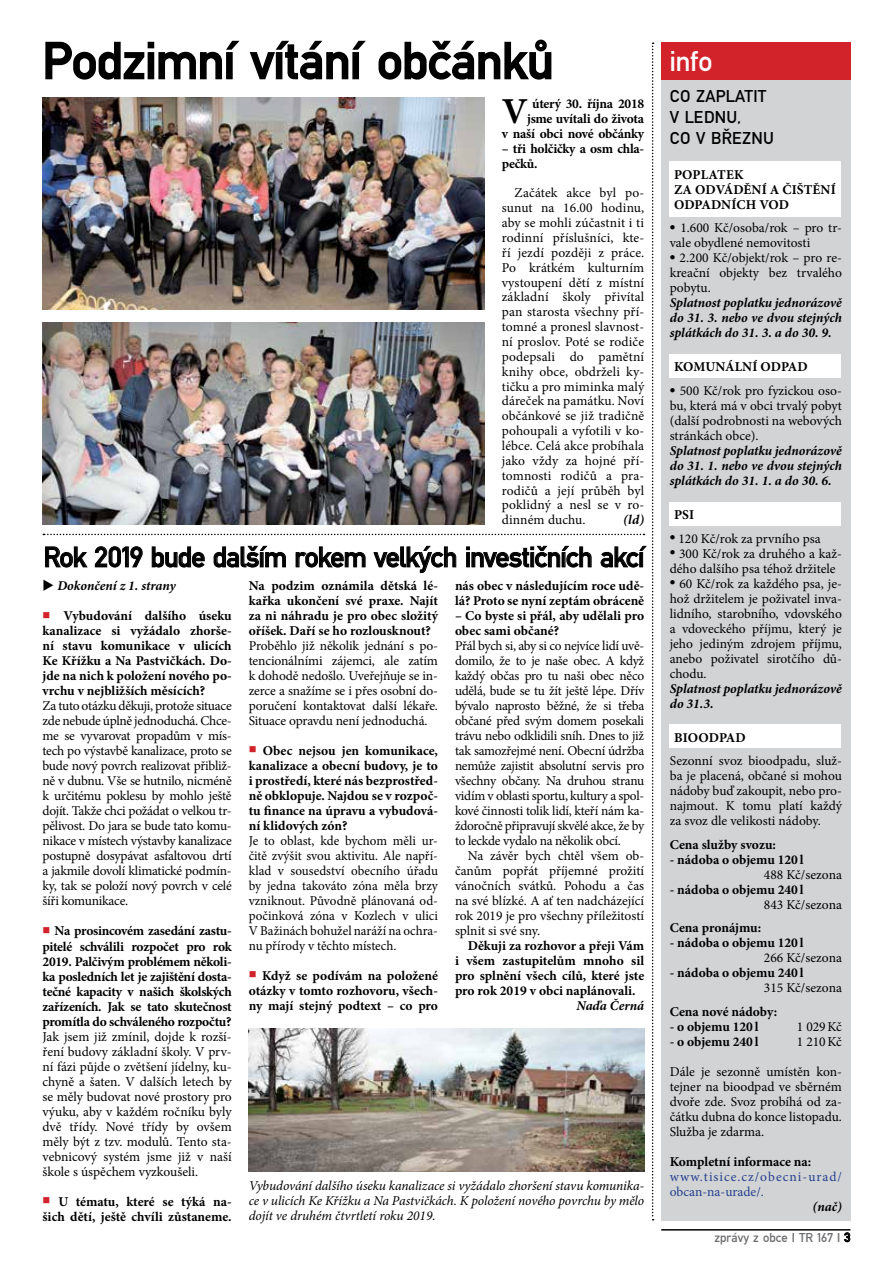
<style>
.page{position:relative;width:893px;height:1263px;background:#fff}
.page>*{position:absolute;margin:0;border:0;box-sizing:border-box;transform-origin:0 0}
.t1{font:54px "Fette Mit DOT";color:#000}
.t2{font:700 36.6px "Minion Pro";color:#000}
.t3{font:30px "Fette Mit DOT";letter-spacing:-.02em;color:#000}
.t4{font:30px "Fette Mit DOT";color:#fff}
.t5{font:18px/21px "Fette Mit DOT";letter-spacing:.015em;color:#000}
.t6{font:13.5px/15px "Minion Pro";letter-spacing:-.005em;color:#000;text-align:justify}
.t7{font:700 13.5px/15px "Minion Pro";letter-spacing:-.005em;color:#000;text-align:justify}
.t8{font:italic 700 13.5px/15px "Minion Pro";letter-spacing:-.005em;color:#000;text-align:justify}
.t9{font:italic 13.5px/15px "Minion Pro";letter-spacing:-.005em;color:#000;text-align:justify}
.t10{font:13.5px/15px "Minion Pro";letter-spacing:.075em;color:#25408f}
.t11{font:13.5px "Fette Mit DOT";color:#6d6e71}
.s1{color:#d2232a}
.s2{color:#000}
</style>
<div class="page">
<div style="left:661px;top:43px;width:189px;height:1177px;background:#d1d3d4"></div>
<div style="left:661px;top:43px;width:189px;height:37px;background:#d2232a"></div>
<hr style="left:661px;top:1229px;width:189px;height:1px;background:#000">
<svg style="left:844px;top:1232px;width:6px;height:10px"></svg>
<div style="left:669px;top:725px;width:172px;height:23px;background:#fff"></div>
<div style="left:669px;top:502px;width:172px;height:24px;background:#fff"></div>
<div style="left:669px;top:354px;width:172px;height:24px;background:#fff"></div>
<div style="left:669px;top:161px;width:172px;height:56px;background:#fff"></div>
<img style="left:43px;top:39px;width:611px;height:1181px">
<img style="left:43px;top:323px;width:442px;height:201px">
<h1 class="t1" style="left:43px;top:31px;width:512px">Podzimní vítání občánků</h1>
<p class="t7" style="left:502px;top:96px;width:144px;text-align:right">úterý 30. října 2018<br>jsme uvítali do života<br>v naší obci nové občánky</p>
<p class="t7" style="left:502px;top:141px;width:144px">– tři holčičky a osm chla&shy;pečků.</p>
<p class="t6" style="left:502px;top:186px;width:144px;text-indent:13px">Začátek akce byl po&shy;sunut na 16.00 hodinu, aby se mohli zúčastnit i ti rodinní příslušníci, kte&shy;ří jezdí později z práce.<br>Po krátkém kulturním vystoupení dětí z místní základní školy přivítal pan starosta všechny pří&shy;tomné a pronesl slavnost&shy;ní proslov. Poté se rodiče podepsali do pamětní knihy obce, obdrželi ky&shy;tičku a pro miminka malý dáreček na památku. Noví občánkové se již tradičně pohoupali a vyfotili v ko&shy;lébce. Celá akce probíhala jako vždy za hojné pří&shy;tomnosti rodičů a pra&shy;rodičů a její průběh byl poklidný a nesl se v ro&shy;dinném duchu.</p>
<h2 class="t2" style="left:502px;top:85px;width:28px">V</h2>
<p class="t8" style="left:623px;top:512px;width:23px">(ld)</p>
<h3 class="t3" style="left:44px;top:540px;width:602px">Rok 2019 bude dalším rokem velkých investičních akcí</h3>
<p class="t7" style="left:249px;top:578px;width:191px">Na podzim oznámila dětská lé&shy;kařka ukončení své praxe. Najít za ni náhradu je pro obec složitý oříšek. Daří se ho rozlousknout?</p>
<p class="t6" style="left:249px;top:638px;width:191px">Proběhlo již několik jednání s po&shy;tencionálními zájemci, ale zatím k dohodě nedošlo. Uveřejňuje se in&shy;zerce a snažíme se i přes osobní do&shy;poručení kontaktovat další lékaře.<br>Situace opravdu není jednoduchá.</p>
<p class="t7" style="left:249px;top:743px;width:191px"><span class="s1">■</span> Obec nejsou jen komunikace, kanalizace a obecní budovy, je to i prostředí, které nás bezprostřed&shy;ně obklopuje. Najdou se v rozpoč&shy;tu finance na úpravu a vybudová&shy;ní klidových zón?</p>
<p class="t6" style="left:249px;top:833px;width:191px">Je to oblast, kde bychom měli ur&shy;čitě zvýšit svou aktivitu. Ale napří&shy;klad v sousedství obecního úřadu by jedna takováto zóna měla brzy vzniknout. Původně plánovaná od&shy;počinková zóna v Kozlech v ulici V Bažinách bohužel naráží na ochra&shy;nu přírody v těchto místech.</p>
<p class="t7" style="left:249px;top:968px;width:191px"><span class="s1">■</span> Když se podívám na položené otázky v tomto rozhovoru, všech&shy;ny mají stejný podtext – co pro</p>
<p class="t8" style="left:43px;top:578px;width:135px">◆ Dokončení z 1. strany</p>
<p class="t7" style="left:43px;top:608px;width:191px"><span class="s1">■</span> Vybudování dalšího úseku kanalizace si vyžádalo zhorše&shy;ní stavu komunikace v ulicích Ke Křížku a Na Pastvičkách. Do&shy;jde na nich k položení nového po&shy;vrchu v nejbližších měsících?</p>
<p class="t6" style="left:43px;top:699px;width:191px">Za tuto otázku děkuji, protože situace zde nebude úplně jednoduchá. Chce&shy;me se vyvarovat propadům v mís&shy;tech po výstavbě kanalizace, proto se bude nový povrch realizovat přibliž&shy;ně v dubnu. Vše se hutnilo, nicméně k určitému poklesu by mohlo ještě dojít. Takže chci požádat o velkou tr&shy;pělivost. Do jara se bude tato komu&shy;nikace v místech výstavby kanalizace postupně dosypávat asfaltovou drtí a jakmile dovolí klimatické podmín&shy;ky, tak se položí nový povrch v celé šíři komunikace.</p>
<p class="t7" style="left:43px;top:923px;width:191px"><span class="s1">■</span> Na prosincovém zasedání zastu&shy;pitelé schválili rozpočet pro rok 2019. Palčivým problémem několi&shy;ka posledních let je zajištění dosta&shy;tečné kapacity v našich školských zařízeních. Jak se tato skutečnost promítla do schváleného rozpočtu?</p>
<p class="t6" style="left:43px;top:1029px;width:191px">Jak jsem již zmínil, dojde k rozší&shy;ření budovy základní školy. V prv&shy;ní fázi půjde o zvětšení jídelny, ku&shy;chyně a šaten. V dalších letech by se měly budovat nové prostory pro výuku, aby v každém ročníku byly dvě třídy. Nové třídy by ovšem měly být z tzv. modulů. Tento sta&shy;vebnicový systém jsme již v naší škole s úspěchem vyzkoušeli.</p>
<p class="t7" style="left:43px;top:1193px;width:191px"><span class="s1">■</span> U tématu, které se týká na&shy;šich dětí, ještě chvíli zůstaneme.</p>
<p class="t7" style="left:455px;top:578px;width:191px">nás obec v následujícím roce udě&shy;lá? Proto se nyní zeptám obráceně</p>
<p class="t7" style="left:455px;top:608px;width:191px">– Co byste si přál, aby udělali pro obec sami občané?</p>
<p class="t6" style="left:455px;top:638px;width:191px">Přál bych si, aby si co nejvíce lidí uvě&shy;domilo, že to je naše obec. A když každý občas pro tu naši obec něco udělá, bude se tu žít ještě lépe. Dřív bývalo naprosto běžné, že si třeba občané před svým domem posekali trávu nebo odklidili sníh. Dnes to již tak samozřejmé není. Obecní údržba nemůže zajistit absolutní servis pro všechny občany. Na druhou stranu vidím v oblasti sportu, kultury a spol&shy;kové činnosti tolik lidí, kteří nám ka&shy;ždoročně připravují skvělé akce, že by to leckde vydalo na několik obcí.</p>
<p class="t6" style="left:455px;top:848px;width:191px;text-indent:13px">Na závěr bych chtěl všem ob&shy;čanům popřát příjemné prožití vánočních svátků. Pohodu a čas na své blízké. A ať ten nadcházející rok 2019 je pro všechny příležitostí splnit si své sny.</p>
<p class="t7" style="left:455px;top:938px;width:191px;text-indent:13px">Děkuji za rozhovor a přeji Vám i všem zastupitelům mnoho sil pro splnění všech cílů, které jste pro rok 2019 v obci naplánovali.</p>
<p class="t8" style="left:576px;top:998px;width:69px">Naďa Černá</p>
<p class="t9" style="left:249px;top:1178px;width:397px">Vybudování dalšího úseku kanalizace si vyžádalo zhoršení stavu komunika&shy;ce v ulicích Ke Křížku a Na Pastvičkách. K položení nového povrchu by mělo dojít ve druhém čtvrtletí roku 2019.</p>
<h3 class="t4" style="left:670px;top:45px;width:44px">info</h3>
<h3 class="t5" style="left:670px;top:86px;width:106px">CO ZAPLATIT<br>V LEDNU,<br>CO V BŘEZNU</h3>
<p class="t7" style="left:674px;top:167px;width:163px;text-align:left">POPLATEK<br>ZA ODVÁDĚNÍ A ČIŠTĚNÍ<br>ODPADNÍCH VOD</p>
<p class="t6" style="left:670px;top:220px;width:174px">● 1.600 Kč/osoba/rok – pro tr&shy;vale obydlené nemovitosti</p>
<p class="t6" style="left:670px;top:250px;width:174px">● 2.200 Kč/objekt/rok – pro re&shy;kreační objekty bez trvalého pobytu.</p>
<p class="t8" style="left:670px;top:295px;width:174px">Splatnost poplatku jednorázově do 31. 3. nebo ve dvou stejných splátkách do 31. 3. a do 30. 9.</p>
<p class="t7" style="left:674px;top:359px;width:135px">KOMUNÁLNÍ ODPAD</p>
<p class="t6" style="left:670px;top:383px;width:174px">● 500 Kč/rok pro fyzickou oso&shy;bu, která má v obci trvalý pobyt (další podrobnosti na webových stránkách obce).</p>
<p class="t8" style="left:670px;top:443px;width:174px">Splatnost poplatku jednorázově do 31. 1. nebo ve dvou stejných splátkách do 31. 1. a do 30. 6.</p>
<p class="t7" style="left:674px;top:507px;width:22px">PSI</p>
<p class="t6" style="left:670px;top:531px;width:152px">● 120 Kč/rok za prvního psa</p>
<p class="t6" style="left:670px;top:546px;width:174px">● 300 Kč/rok za druhého a kaž&shy;dého dalšího psa téhož držitele</p>
<p class="t6" style="left:670px;top:576px;width:174px">● 60 Kč/rok za každého psa, je&shy;hož držitelem je poživatel inva&shy;lidního, starobního, vdovského a vdoveckého příjmu, který je jeho jediným zdrojem příjmu, anebo poživatel sirotčího dů&shy;chodu.</p>
<p class="t8" style="left:670px;top:681px;width:174px">Splatnost poplatku jednorázově do 31.3.</p>
<p class="t7" style="left:674px;top:730px;width:73px">BIOODPAD</p>
<p class="t6" style="left:670px;top:754px;width:174px">Sezonní svoz bioodpadu, služ&shy;ba je placená, občané si mohou nádoby buď zakoupit, nebo pro&shy;najmout. K tomu platí každý za svoz dle velikosti nádoby.</p>
<p class="t7" style="left:670px;top:837px;width:108px">Cena služby svozu:</p>
<p class="t7" style="left:670px;top:852px;width:135px">- nádoba o objemu 120 l</p>
<p class="t6" style="left:764px;top:867px;width:79px">488 Kč/sezona</p>
<p class="t7" style="left:670px;top:882px;width:135px">- nádoba o objemu 240 l</p>
<p class="t6" style="left:764px;top:897px;width:79px">843 Kč/sezona</p>
<p class="t7" style="left:670px;top:920px;width:93px">Cena pronájmu:</p>
<p class="t7" style="left:670px;top:935px;width:135px">- nádoba o objemu 120 l</p>
<p class="t6" style="left:764px;top:951px;width:79px">266 Kč/sezona</p>
<p class="t7" style="left:670px;top:965px;width:135px">- nádoba o objemu 240 l</p>
<p class="t6" style="left:764px;top:981px;width:79px">315 Kč/sezona</p>
<p class="t7" style="left:670px;top:1004px;width:109px">Cena nové nádoby:</p>
<p class="t7" style="left:670px;top:1019px;width:90px">- o objemu 120 l</p>
<p class="t6" style="left:797px;top:1019px;width:47px">1 029Kč</p>
<p class="t7" style="left:670px;top:1034px;width:90px">- o objemu 240 l</p>
<p class="t6" style="left:797px;top:1034px;width:47px">1 210Kč</p>
<p class="t6" style="left:670px;top:1064px;width:174px">Dále je sezonně umístěn kon&shy;tejner na bioodpad ve sběrném dvoře zde. Svoz probíhá od za&shy;čátku dubna do konce listopadu.<br>Služba je zdarma.</p>
<p class="t7" style="left:670px;top:1154px;width:143px">Kompletní informace na:</p>
<p class="t10" style="left:670px;top:1169px;width:174px">www.tisice.cz/obecni-urad/ obcan-na-urade/.</p>
<p class="t8" style="left:813px;top:1199px;width:31px">(nač)</p>
<p class="t11" style="left:714px;top:1230px;width:137px">zprávy z obce I TR 167 I <span class="s2">3</span></p>
</div>
